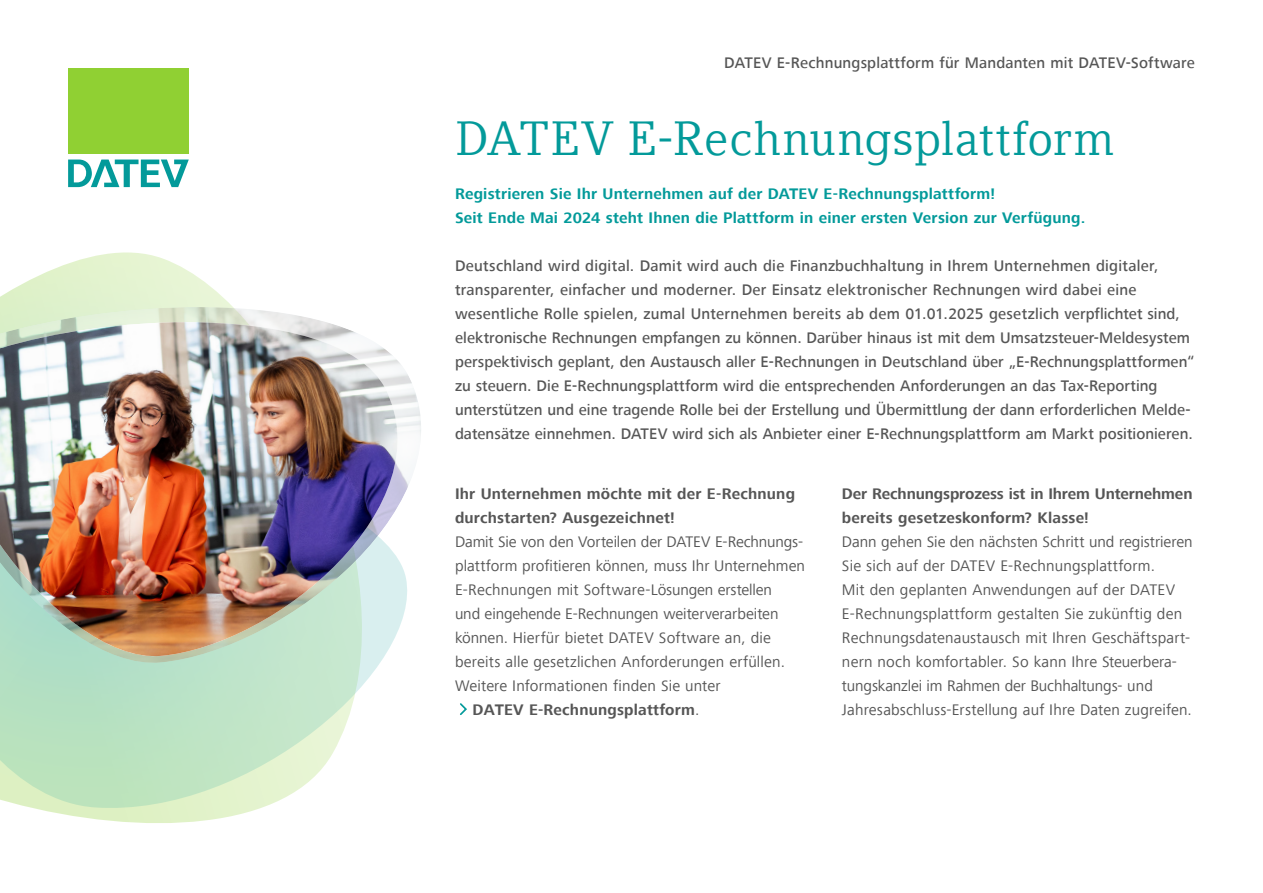
<style>
.page{position:relative;width:1263px;height:893px;background:#fff}
.page>*{position:absolute;margin:0;border:0;box-sizing:border-box;transform-origin:0 0}
.t1{font:48px "Compatil DATEV";color:#039a9a}
.t2{font:500 15.75px/24px "Frutiger Next Com";letter-spacing:.005em;color:#565656}
.t3{font:15.75px/24px "Frutiger Next Com";letter-spacing:.005em;color:#565656}
.t4{font:700 15.75px/24px "Frutiger Next Com";letter-spacing:.01em;color:#565656}
.t5{font:700 15.75px/24px "Frutiger Next Com";letter-spacing:.015em;color:#039a9a}
.s1{font-weight:400}
</style>
<div class="page">
<svg style="left:68px;top:160px;width:121px;height:27px"></svg>
<div style="left:68px;top:68px;width:120px;height:85px;background:#90d033"></div>
<svg style="left:0;top:722px;width:347px;height:96px;background:#cfeacb"></svg>
<svg style="left:0;top:252px;width:467px;height:470px"></svg>
<svg style="left:0;top:307px;width:444px;height:359px"></svg>
<img style="left:0;top:322px;width:444px;height:338px">
<p class="t2" style="left:724px;top:51px;width:472px">DATEV E-Rechnungsplattform für Mandanten mit DATEV-Software</p>
<h1 class="t1" style="left:455px;top:110px;width:661px">DATEV E-Rechnungsplattform</h1>
<p class="t5" style="left:455px;top:182px;width:632px">Registrieren Sie Ihr Unternehmen auf der DATEV E-Rechnungsplattform!<br>Seit Ende Mai 2024 steht Ihnen die Plattform in einer ersten Version zur Verfügung.</p>
<p class="t2" style="left:455px;top:254px;width:741px">Deutschland wird digital. Damit wird auch die Finanzbuchhaltung in Ihrem Unternehmen digitaler, transparenter, einfacher und moderner. Der Einsatz elektronischer Rechnungen wird dabei eine wesentliche Rolle spielen, zumal Unternehmen bereits ab dem 01.01.2025 gesetzlich verpflichtet sind, elektronische Rechnungen empfangen zu können. Darüber hinaus ist mit dem Umsatzsteuer-Meldesystem perspektivisch geplant, den Austausch aller E-Rechnungen in Deutschland über „E-Rechnungsplattformen“ zu steuern. Die E-Rechnungsplattform wird die entsprechenden Anforderungen an das Tax-Reporting unterstützen und eine tragende Rolle bei der Erstellung und Übermittlung der dann erforderlichen Melde&shy;datensätze einnehmen. DATEV wird sich als Anbieter einer E-Rechnungsplattform am Markt positionieren.</p>
<p class="t4" style="left:455px;top:482px;width:342px">Ihr Unternehmen möchte mit der E-Rechnung durchstarten? Ausgezeichnet!</p>
<p class="t3" style="left:455px;top:530px;width:348px">Damit Sie von den Vorteilen der DATEV E-Rechnungs-</p>
<p class="t3" style="left:455px;top:554px;width:351px">plattform profitieren können, muss Ihr Unternehmen</p>
<p class="t3" style="left:455px;top:578px;width:319px">E-Rechnungen mit Software-Lösungen erstellen</p>
<p class="t3" style="left:455px;top:602px;width:325px">und eingehende E-Rechnungen weiterverarbeiten</p>
<p class="t3" style="left:455px;top:626px;width:317px">können. Hierfür bietet DATEV Software an, die</p>
<p class="t3" style="left:455px;top:650px;width:332px">bereits alle gesetzlichen Anforderungen erfüllen.</p>
<p class="t3" style="left:455px;top:674px;width:267px">Weitere Informationen finden Sie unter</p>
<p class="t4" style="left:472px;top:698px;width:228px">DATEV E-Rechnungsplattform<span class="s1">.</span></p>
<p class="t4" style="left:842px;top:482px;width:352px">Der Rechnungsprozess ist in Ihrem Unternehmen bereits gesetzeskonform? Klasse!</p>
<p class="t3" style="left:842px;top:530px;width:352px">Dann gehen Sie den nächsten Schritt und registrieren Sie sich auf der DATEV E-Rechnungsplattform.<br>Mit den geplanten Anwendungen auf der DATEV E-Rechnungsplattform gestalten Sie zukünftig den Rechnungsdatenaustausch mit Ihren Geschäftspart&shy;nern noch komfortabler. So kann Ihre Steuerbera&shy;tungskanzlei im Rahmen der Buchhaltungs- und Jahresabschluss-Erstellung auf Ihre Daten zugreifen.</p>
</div>
